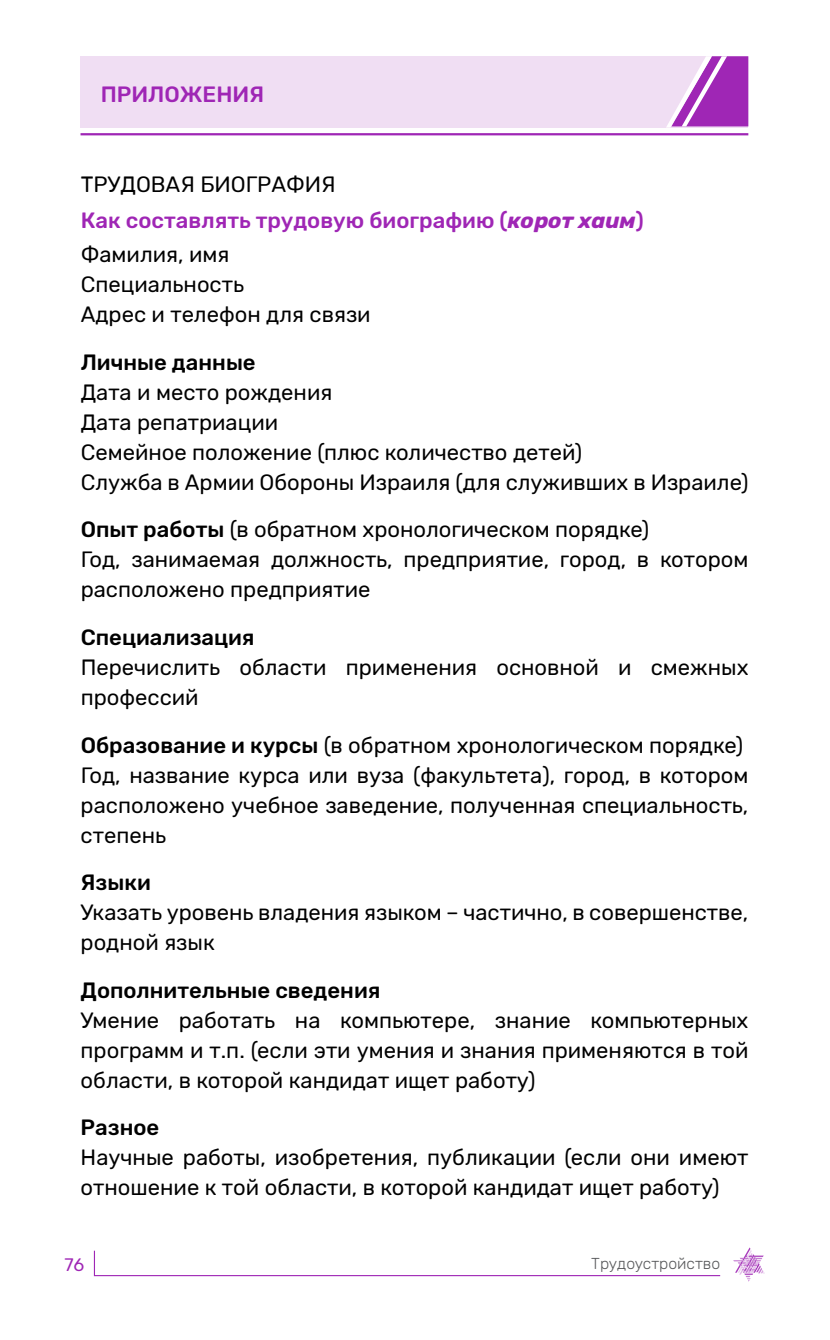
<style>
.page{position:relative;width:830px;height:1340px;background:#fff}
.page>*{position:absolute;margin:0;border:0;box-sizing:border-box;transform-origin:0 0}
.t1{font:22.05px/29.9px "Rubik";color:#000}
.t2{font:500 22.05px "Rubik";color:#000}
.t3{font:500 22.05px/36.4px "Rubik";color:#9f26b5}
.t4{font:18px "Rubik";color:#9f26b5}
.t5{font:300 15.75px "Rubik";color:#58595b}
.s1{font-weight:400;color:#000}
.s2{font-weight:700;font-style:italic}
.s3{font-weight:500}
</style>
<div class="page">
<svg style="left:93px;top:1250px;width:628px;height:26px"></svg>
<svg style="left:733px;top:1247px;width:31px;height:34px"></svg>
<div style="left:80px;top:56px;width:668px;height:72px;background:#f0def3"></div>
<hr style="left:80px;top:133px;width:668px;height:2px;background:#9f26b5">
<svg style="left:666px;top:56px;width:82px;height:72px"></svg>
<p class="t3" style="left:101px;top:76px;width:165px">ПРИЛОЖЕНИЯ</p>
<p class="t1" style="left:81px;top:170px;width:135px">ТРУДОВАЯ био</p>
<p class="t1" style="left:245px;top:170px;width:28px">графи</p>
<p class="t3" style="left:81px;top:166px;width:564px;text-indent:240px"><span class="s1">я<br></span>Как составлять трудовую биографию (<span class="s2">корот хаим</span>)</p>
<p class="t1" style="left:81px;top:240px;width:291px">Фамилия, имя<br>Специальность<br>Адрес и телефон для связи</p>
<p class="t2" style="left:81px;top:349px;width:176px">Личные данные</p>
<p class="t1" style="left:81px;top:378px;width:669px">Дата и место рождения<br>Дата репатриации<br>Семейное положение (плюс количество детей)<br>Служба в Армии Обороны Израиля (для служивших в Израиле)</p>
<p class="t1" style="left:81px;top:515px;width:669px"><span class="s3">Опыт работы</span> (в обратном хронологическом порядке)<br>Год, занимаемая должность, предприятие, город, в котором расположено предприятие</p>
<p class="t2" style="left:81px;top:624px;width:175px">Специализация</p>
<p class="t1" style="left:81px;top:653px;width:669px">Перечислить области применения основной и смежных профессий</p>
<p class="t1" style="left:81px;top:730px;width:669px"><span class="s3">Образование и курсы</span> (в обратном хронологическом порядке)<br>Год, название курса или вуза (факультета), город, в котором расположено учебное заведение, полученная специальность, степень</p>
<p class="t2" style="left:81px;top:869px;width:72px">Языки</p>
<p class="t1" style="left:81px;top:898px;width:669px">Указать уровень владения языком – частично, в совершенстве, родной язык</p>
<p class="t2" style="left:81px;top:977px;width:301px">Дополнительные сведения</p>
<p class="t1" style="left:81px;top:1005px;width:669px;text-align:justify">Умение работать на компьютере, знание компьютерных программ и т.п. (если эти умения и знания применяются в той области, в которой кандидат ищет работу)</p>
<p class="t2" style="left:81px;top:1115px;width:80px">Разное</p>
<p class="t1" style="left:81px;top:1143px;width:669px">Научные работы, изобретения, публикации (если они имеют отношение к той области, в которой кандидат ищет работу)</p>
<p class="t4" style="left:64px;top:1254px;width:21px">76</p>
<p class="t5" style="left:591px;top:1254px;width:130px">Трудоустройство</p>
</div>
